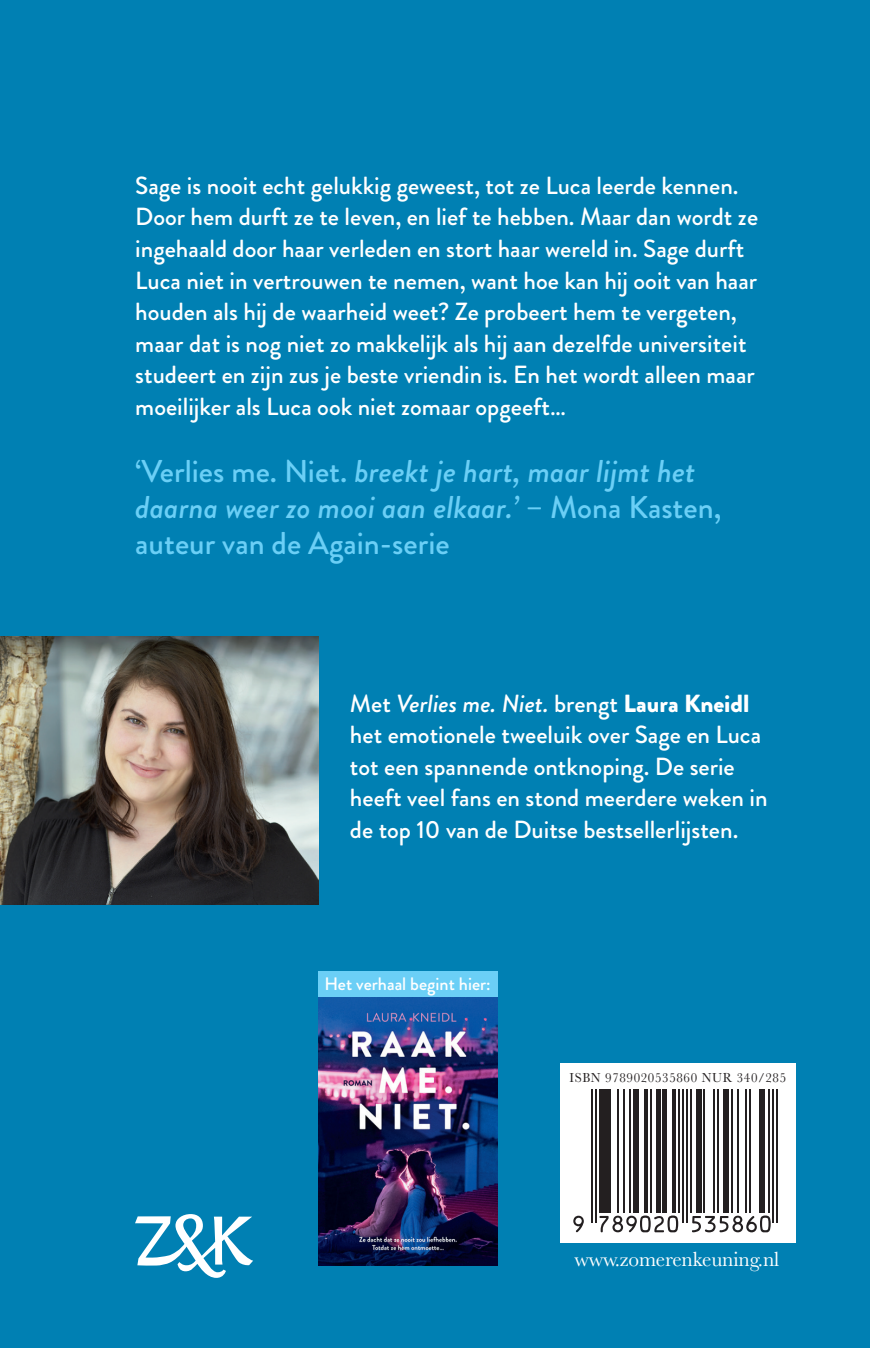
<style>
.page{position:relative;width:870px;height:1348px;background:#fff}
.page>*{position:absolute;margin:0;border:0;box-sizing:border-box;transform-origin:0 0}
.t1{font:italic 500 31.5px/36px "Brandon Grotesque";color:#6bcff6}
.t2{font:500 24.75px/31.5px "Brandon Grotesque";color:#fff}
.t3{font:21.38px "Baskerville";letter-spacing:-.01em;color:#fff}
.t4{font:500 18px "Brandon Grotesque";color:#fff}
.t5{font:13.5px "Baskerville";letter-spacing:.05em;color:#231f20;scale:.96 1}
.s1{font-style:normal}
.s2{font-style:italic}
.s3{font-weight:900}
</style>
<div class="page">
<div style="left:0;top:0;width:870px;height:1347px;background:#0080b3"></div>
<img style="left:0;top:636px;width:318px;height:268px">
<img style="left:318px;top:996px;width:179px;height:269px">
<div style="left:560px;top:1063px;width:235px;height:179px;background:#fff"></div>
<svg style="left:573px;top:1215px;width:11px;height:16px"></svg>
<hr style="left:591px;top:1078px;width:2px;height:144px;background:#231f20">
<hr style="left:595px;top:1078px;width:2px;height:144px;background:#231f20">
<div style="left:599px;top:1078px;width:6px;height:134px;background:#231f20"></div>
<hr style="left:607px;top:1078px;width:4px;height:134px;background:#231f20">
<hr style="left:617px;top:1078px;width:2px;height:134px;background:#231f20">
<hr style="left:623px;top:1078px;width:2px;height:134px;background:#231f20">
<hr style="left:629px;top:1078px;width:2px;height:134px;background:#231f20">
<div style="left:633px;top:1078px;width:5px;height:134px;background:#231f20"></div>
<hr style="left:644px;top:1078px;width:4px;height:134px;background:#231f20">
<hr style="left:650px;top:1078px;width:2px;height:134px;background:#231f20">
<hr style="left:656px;top:1078px;width:4px;height:134px;background:#231f20">
<hr style="left:662px;top:1078px;width:4px;height:134px;background:#231f20">
<svg style="left:599px;top:1215px;width:79px;height:16px"></svg>
<hr style="left:672px;top:1078px;width:4px;height:134px;background:#231f20">
<hr style="left:678px;top:1078px;width:2px;height:134px;background:#231f20">
<hr style="left:682px;top:1078px;width:2px;height:144px;background:#231f20">
<hr style="left:686px;top:1078px;width:2px;height:144px;background:#231f20">
<hr style="left:690px;top:1078px;width:2px;height:134px;background:#231f20">
<div style="left:696px;top:1078px;width:5px;height:134px;background:#231f20"></div>
<hr style="left:703px;top:1078px;width:2px;height:134px;background:#231f20">
<hr style="left:713px;top:1078px;width:2px;height:134px;background:#231f20">
<hr style="left:717px;top:1078px;width:2px;height:134px;background:#231f20">
<div style="left:723px;top:1078px;width:6px;height:134px;background:#231f20"></div>
<hr style="left:731px;top:1078px;width:2px;height:134px;background:#231f20">
<hr style="left:737px;top:1078px;width:2px;height:134px;background:#231f20">
<hr style="left:745px;top:1078px;width:2px;height:134px;background:#231f20">
<hr style="left:749px;top:1078px;width:2px;height:134px;background:#231f20">
<svg style="left:692px;top:1215px;width:79px;height:16px"></svg>
<div style="left:758px;top:1078px;width:6px;height:134px;background:#231f20"></div>
<hr style="left:768px;top:1078px;width:2px;height:134px;background:#231f20">
<hr style="left:772px;top:1078px;width:2px;height:144px;background:#231f20">
<hr style="left:776px;top:1078px;width:2px;height:144px;background:#231f20">
<div style="left:560px;top:1063px;width:235px;height:26px;background:#fff"></div>
<svg style="left:135px;top:1214px;width:118px;height:63px"></svg>
<div style="left:318px;top:971px;width:179px;height:25px;background:#6bcff6"></div>
<p class="t2" style="left:135px;top:170px;width:624px">Sage is nooit echt gelukkig geweest, tot ze Luca leerde kennen.<br>Door hem durft ze te leven, en lief te hebben. Maar dan wordt ze ingehaald door haar verleden en stort haar wereld in. Sage durft Luca niet in vertrouwen te nemen, want hoe kan hij ooit van haar houden als hij de waarheid weet? Ze probeert hem te vergeten, maar dat is nog niet zo makkelijk als hij aan dezelfde universiteit studeert en zijn zus je beste vriendin is. En het wordt alleen maar moeilijker als Luca ook niet zomaar opgeeft…</p>
<p class="t1" style="left:135px;top:453px;width:588px"><span class="s1">‘Verlies me. Niet.</span> breekt je hart, maar lijmt het daarna weer zo mooi aan elkaar.’ <span class="s1">– Mona Kasten, auteur van de Again-serie</span></p>
<p class="t2" style="left:350px;top:687px;width:419px">Met <span class="s2">Verlies me. Niet.</span> brengt <span class="s3">Laura Kneidl </span>het emotionele tweeluik over Sage en Luca tot een spannende ontknoping. De serie heeft veel fans en stond meerdere weken in de top 10 van de Duitse bestsellerlijsten.</p>
<p class="t4" style="left:324px;top:970px;width:168px">Het verhaal begint hier:</p>
<p class="t5" style="left:569px;top:1069px;width:227px">ISBN 9789020535860 NUR 340/285</p>
<p class="t3" style="left:574px;top:1244px;width:206px">www.zomerenkeuning.nl</p>
</div>
